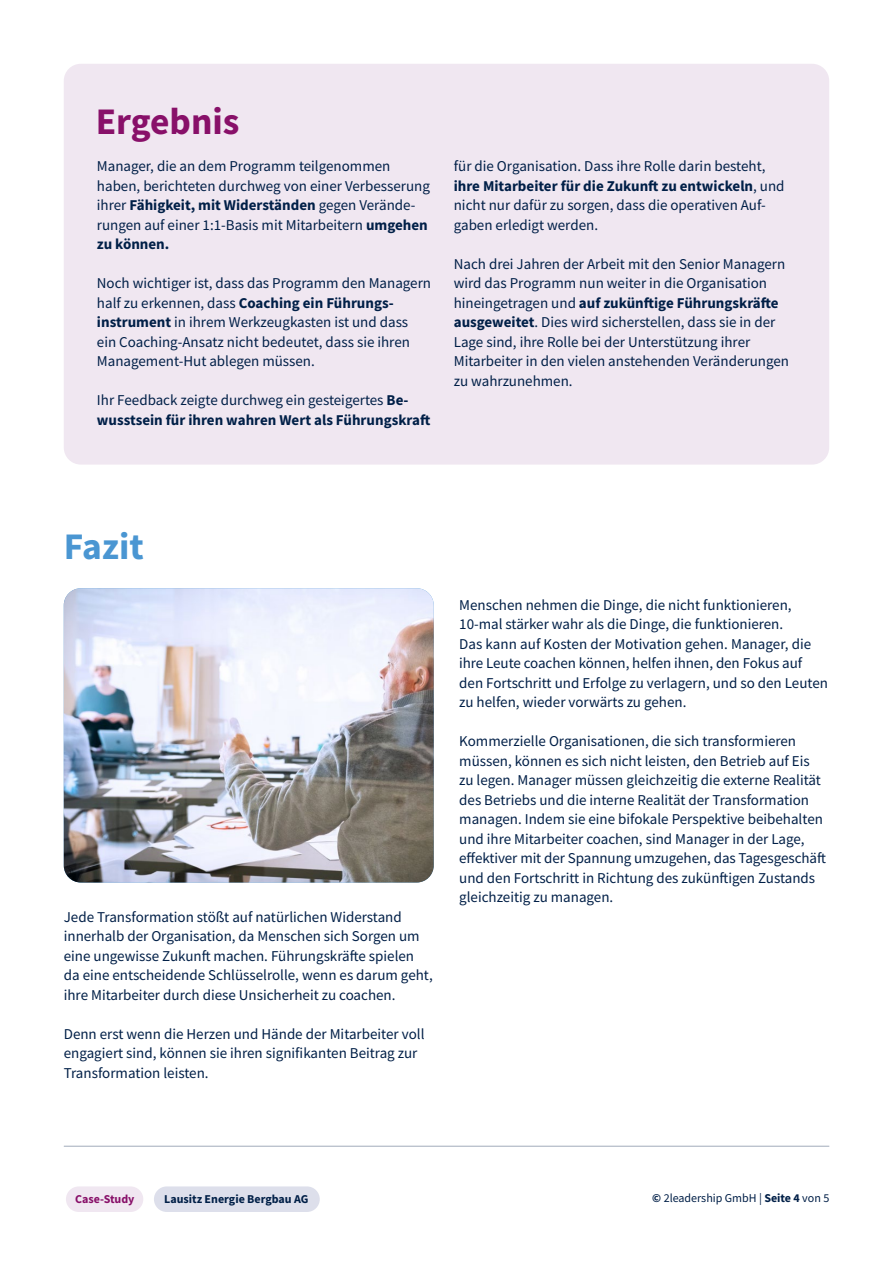
<style>
.page{position:relative;width:893px;height:1263px;background:#fff}
.page>*{position:absolute;margin:0;border:0;box-sizing:border-box;transform-origin:0 0}
.t1{font:700 37.5px "Source Sans Pro";color:#881069}
.t2{font:700 37.5px "Source Sans Pro";color:#4a96d2}
.t3{font:15px/19.5px "Source Sans Pro";color:#001f47}
.t4{font:700 15px/19.5px "Source Sans Pro";color:#001f47}
.t5{font:12px "Source Sans Pro";color:#001f47}
.t6{font:700 12px "Source Sans Pro";color:#001f47}
.t7{font:700 12px "Source Sans Pro";color:#881069}
.s1{font-weight:700}
.s2{font-weight:400}
</style>
<div class="page">
<div style="left:154px;top:1186px;width:166px;height:26px;background:#dddfeb;border-radius:13px"></div>
<div style="left:66px;top:1186px;width:77px;height:26px;background:#f0e7f1;border-radius:13px"></div>
<div style="left:64px;top:64px;width:765px;height:401px;background:#f0e7f1;border-radius:17px"></div>
<img style="left:64px;top:588px;width:370px;height:294px">
<hr style="left:64px;top:1146px;width:765px;height:1px;background:#001f47">
<h1 class="t1" style="left:96px;top:97px;width:145px">Ergebnis</h1>
<p class="t3" style="left:97px;top:157px;width:335px">Manager, die an dem Programm teilgenommen haben, berichteten durchweg von einer Verbesserung ihrer <span class="s1">Fähigkeit, mit Widerständen</span> gegen Verände&shy;rungen auf einer 1:1-Basis mit Mitarbeitern <span class="s1">umgehen zu können.</span></p>
<p class="t3" style="left:97px;top:274px;width:336px">Noch wichtiger ist, dass das Programm den Managern half zu erkennen, dass <span class="s1">Coaching ein Führungs&shy;instrument</span> in ihrem Werkzeugkasten ist und dass ein Coaching-Ansatz nicht bedeutet, dass sie ihren Management-Hut ablegen müssen.</p>
<p class="t4" style="left:97px;top:390px;width:335px"><span class="s2">Ihr Feedback zeigte durchweg ein gesteigertes</span> Be&shy;wusstsein für ihren wahren Wert als Führungskraft</p>
<p class="t3" style="left:454px;top:157px;width:332px">für die Organisation. Dass ihre Rolle darin besteht, <span class="s1">ihre Mitarbeiter für die Zukunft zu entwickeln</span>, und nicht nur dafür zu sorgen, dass die operativen Auf&shy;gaben erledigt werden.</p>
<p class="t3" style="left:454px;top:254px;width:337px">Nach drei Jahren der Arbeit mit den Senior Managern wird das Programm nun weiter in die Organisation hineingetragen und <span class="s1">auf zukünftige Führungskräfte ausgeweitet</span>. Dies wird sicherstellen, dass sie in der Lage sind, ihre Rolle bei der Unterstützung ihrer Mitarbeiter in den vielen anstehenden Veränderungen zu wahrzunehmen.</p>
<h1 class="t2" style="left:64px;top:521px;width:81px">Fazit</h1>
<p class="t3" style="left:64px;top:907px;width:371px">Jede Transformation stößt auf natürlichen Widerstand innerhalb der Organisation, da Menschen sich Sorgen um eine ungewisse Zukunft machen. Führungskräfte spielen da eine entscheidende Schlüsselrolle, wenn es darum geht, ihre Mitarbeiter durch diese Unsicherheit zu coachen.</p>
<p class="t3" style="left:64px;top:1024px;width:362px">Denn erst wenn die Herzen und Hände der Mitarbeiter voll engagiert sind, können sie ihren signifikanten Beitrag zur<br>Transformation leisten.</p>
<p class="t3" style="left:459px;top:595px;width:370px">Menschen nehmen die Dinge, die nicht funktionieren, 10-mal stärker wahr als die Dinge, die funktionieren.<br>Das kann auf Kosten der Motivation gehen. Manager, die ihre Leute coachen können, helfen ihnen, den Fokus auf den Fortschritt und Erfolge zu verlagern, und so den Leuten zu helfen, wieder vorwärts zu gehen.</p>
<p class="t3" style="left:459px;top:731px;width:368px">Kommerzielle Organisationen, die sich transformieren müssen, können es sich nicht leisten, den Betrieb auf Eis zu legen. Manager müssen gleichzeitig die externe Realität des Betriebs und die interne Realität der Transformation managen. Indem sie eine bifokale Perspektive beibehalten und ihre Mitarbeiter coachen, sind Manager in der Lage, effektiver mit der Spannung umzugehen, das Tagesgeschäft und den Fortschritt in Richtung des zukünftigen Zustands gleichzeitig zu managen.</p>
<p class="t7" style="left:75px;top:1191px;width:61px">Case-Study</p>
<p class="t6" style="left:164px;top:1191px;width:146px">Lausitz Energie Bergbau AG</p>
<p class="t5" style="left:652px;top:1190px;width:178px"><span class="s1">©</span> 2leadership GmbH | <span class="s1">Seite 4</span> von 5</p>
</div>
